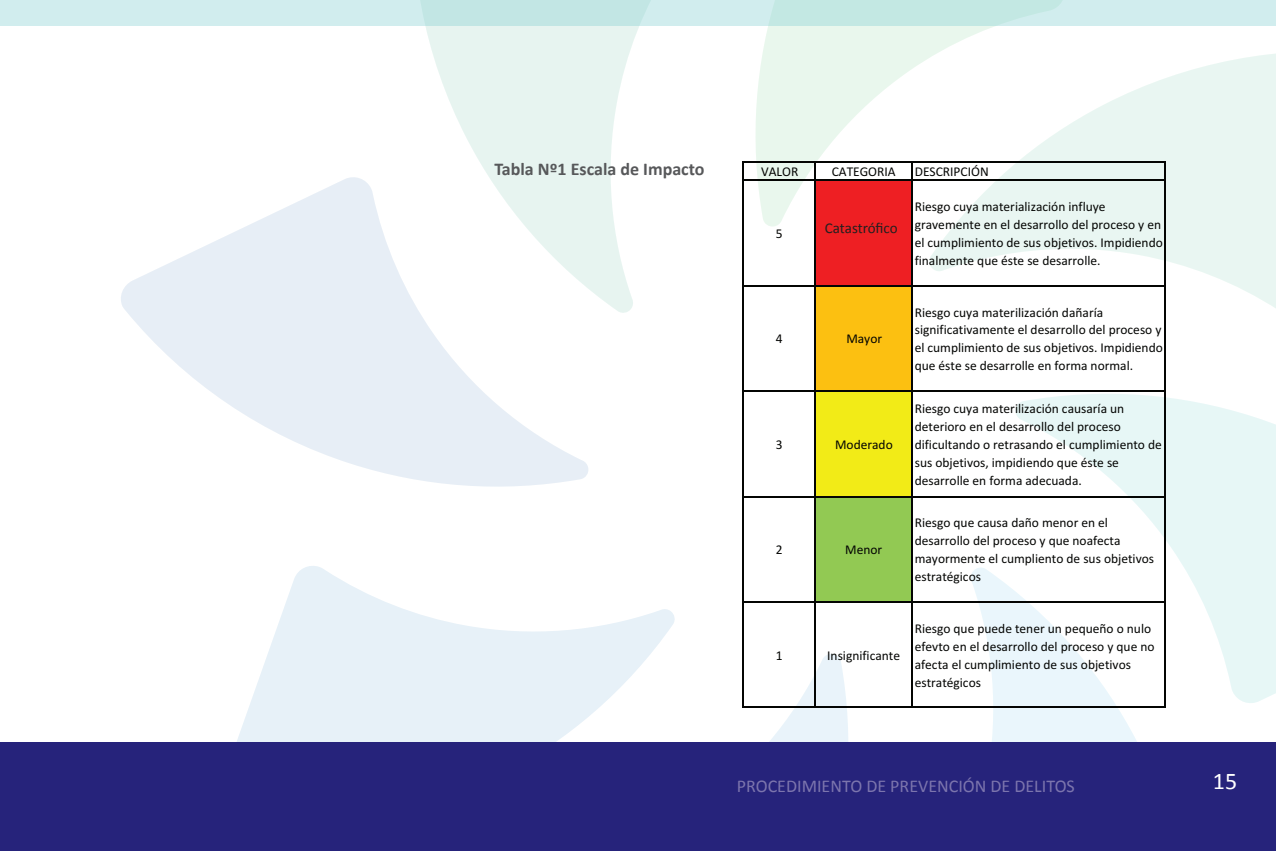
<style>
.page{position:relative;width:1276px;height:851px;background:#fff}
.page>*{position:absolute;margin:0;border:0;box-sizing:border-box;transform-origin:0 0}
.t1{font:24px "Calibri";color:#fff}
.t2{font:18px "Calibri";color:#7c75ad}
.t3{font:700 18px "Calibri";color:#57585a}
.t4{font:15px "Calibri";letter-spacing:-.01em;color:#231f20}
.t5{font:13.5px/18px "Calibri";color:#040503}
</style>
<div class="page">
<svg style="left:749px;top:26px;width:246px;height:201px;fill:#e9f7ed"></svg>
<svg style="left:425px;top:26px;width:214px;height:287px;fill:#e7f4f0"></svg>
<svg style="left:121px;top:174px;width:468px;height:313px"></svg>
<svg style="left:237px;top:566px;width:438px;height:176px;fill:#e7f1f8"></svg>
<svg style="left:536px;top:653px;width:312px;height:89px"></svg>
<svg style="left:925px;top:567px;width:212px;height:175px"></svg>
<svg style="left:1014px;top:391px;width:262px;height:314px;fill:#eaf7fc"></svg>
<svg style="left:928px;top:44px;width:348px;height:264px;fill:#e9f6f2"></svg>
<div style="left:0;top:742px;width:1276px;height:108px;background:#26237b"></div>
<div style="left:0;top:0;width:1276px;height:26px;background:linear-gradient(to right,#ceebec,#c9eae8)"></div>
<div style="left:815px;top:180px;width:97px;height:106px;background:#ee1f23"></div>
<div style="left:815px;top:285px;width:97px;height:106px;background:#fcc011"></div>
<div style="left:815px;top:390px;width:97px;height:107px;background:#f2eb17"></div>
<div style="left:815px;top:496px;width:97px;height:106px;background:#92c953"></div>
<hr style="left:742px;top:162px;width:1px;height:546px;background:#040503">
<hr style="left:815px;top:163px;width:1px;height:545px;background:#040503">
<hr style="left:911px;top:163px;width:1px;height:545px;background:#040503">
<hr style="left:1164px;top:163px;width:2px;height:545px;background:#040503">
<hr style="left:743px;top:162px;width:423px;height:1px;background:#040503">
<hr style="left:743px;top:180px;width:423px;height:1px;background:#040503">
<hr style="left:743px;top:285px;width:423px;height:1px;background:#040503">
<hr style="left:743px;top:390px;width:423px;height:1px;background:#040503">
<hr style="left:743px;top:496px;width:423px;height:1px;background:#040503">
<hr style="left:743px;top:601px;width:423px;height:1px;background:#040503">
<hr style="left:743px;top:706px;width:423px;height:2px;background:#040503">
<h2 class="t3" style="left:494px;top:156px;width:212px">Tabla Nº1 Escala de Impacto</h2>
<p class="t5" style="left:761px;top:162px;width:39px">VALOR</p>
<p class="t5" style="left:831px;top:162px;width:65px">CATEGORIA</p>
<p class="t5" style="left:914px;top:162px;width:75px">DESCRIPCIÓN</p>
<p class="t4" style="left:825px;top:219px;width:74px">Catastrófico</p>
<p class="t5" style="left:775px;top:224px;width:8px">5</p>
<p class="t5" style="left:834px;top:224px;width:61px">Ctastrófico</p>
<p class="t5" style="left:775px;top:329px;width:8px">4</p>
<p class="t5" style="left:846px;top:329px;width:37px">Mayor</p>
<p class="t5" style="left:775px;top:435px;width:8px">3</p>
<p class="t5" style="left:835px;top:435px;width:59px">Moderado</p>
<p class="t5" style="left:775px;top:540px;width:8px">2</p>
<p class="t5" style="left:845px;top:540px;width:39px">Menor</p>
<p class="t5" style="left:914px;top:197px;width:250px">Riesgo cuya materialización influye gravemente en el desarrollo del proceso y en el cumplimiento de sus objetivos. Impidiendo finalmente que éste se desarrolle.</p>
<p class="t5" style="left:914px;top:302px;width:250px">Riesgo cuya materilización dañaría significativamente el desarrollo del proceso y el cumplimiento de sus objetivos. Impidiendo que éste se desarrolle en forma normal.</p>
<p class="t5" style="left:914px;top:399px;width:249px">Riesgo cuya materilización causaría un deterioro en el desarrollo del proceso dificultando o retrasando el cumplimiento de sus objetivos, impidiendo que éste se desarrolle en forma adecuada.</p>
<p class="t5" style="left:914px;top:513px;width:241px">Riesgo que causa daño menor en el desarrollo del proceso y que noafecta mayormente el cumpliento de sus objetivos estratégicos</p>
<p class="t5" style="left:775px;top:645px;width:8px">1</p>
<p class="t5" style="left:827px;top:645px;width:74px">Insignificante</p>
<p class="t5" style="left:914px;top:619px;width:241px">Riesgo que puede tener un pequeño o nulo efevto en el desarrollo del proceso y que no afecta el cumplimiento de sus objetivos estratégicos</p>
<h2 class="t2" style="left:737px;top:774px;width:339px">PROCEDIMIENTO DE PREVENCIÓN DE DELITOS</h2>
<h1 class="t1" style="left:1212px;top:765px;width:26px">15</h1>
</div>
